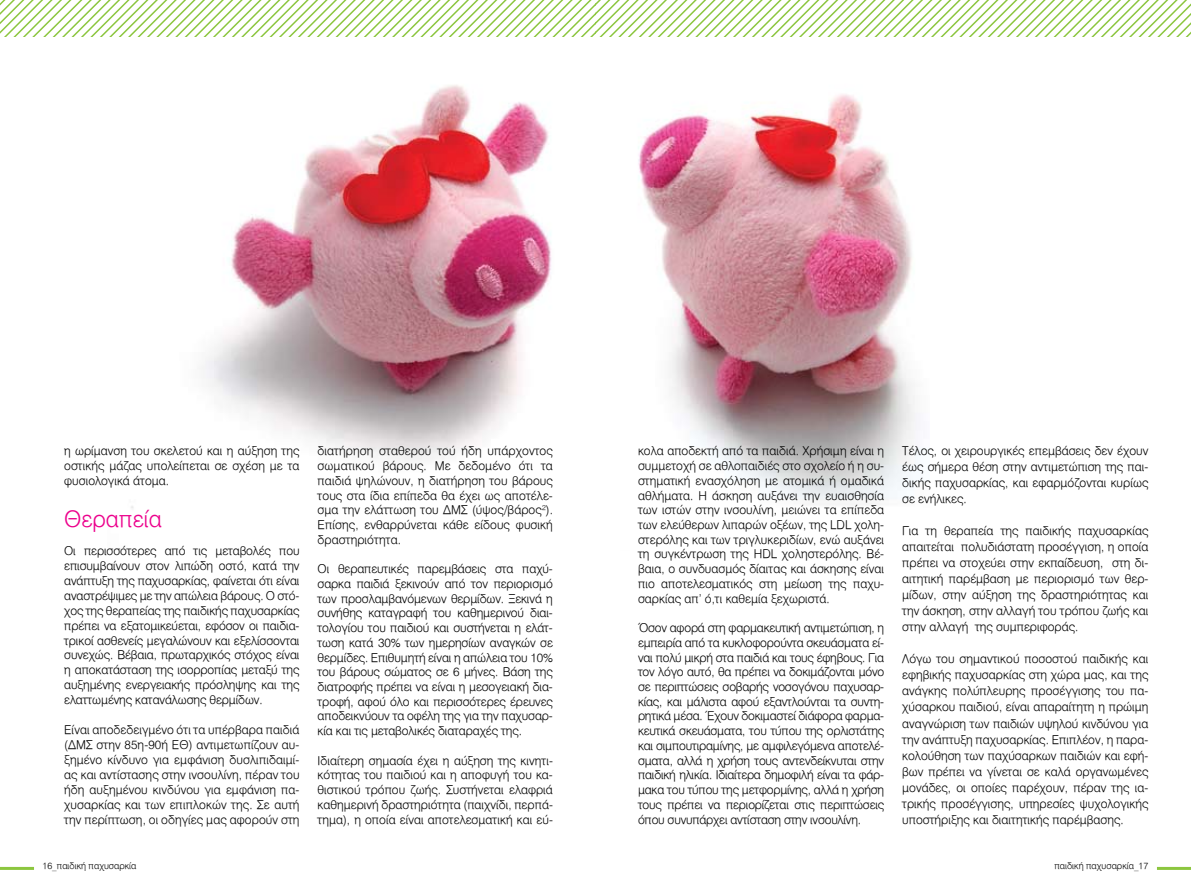
<style>
.page{position:relative;width:1191px;height:893px;background:#fff}
.page>*{position:absolute;margin:0;border:0;box-sizing:border-box;transform-origin:0 0}
.t1{font:22.5px "Mg Helvetica Light Normal";color:#ec008c}
.t2{font:12px/14.7px "Mg Helvetica Light Normal";color:#000;text-align:justify}
.t3{font:9px "Mg Helvetica Light Normal";color:#000}
</style>
<div class="page">
<hr style="left:0;top:867px;width:34px;height:3px;background:#8cc63f">
<hr style="left:1157px;top:867px;width:34px;height:3px;background:#8cc63f">
<img style="left:131px;top:85px;width:787px;height:424px">
<svg style="left:0;top:0;width:1191px;height:37px"></svg>
<p class="t2" style="left:64px;top:443px;width:237px">η ωρίμανση του σκελετού και η αύξηση της οστικής μάζας υπολείπεται σε σχέση με τα φυσιολογικά άτομα.</p>
<h1 class="t1" style="left:64px;top:505px;width:99px">Θεραπεία</h1>
<p class="t2" style="left:64px;top:543px;width:237px">Οι περισσότερες από τις μεταβολές που επισυμβαίνουν στον λιπώδη οστό, κατά την ανάπτυξη της παχυσαρκίας, φαίνεται ότι είναι αναστρέψιμες με την απώλεια βάρους. Ο στό&shy;χος της θεραπείας της παιδικής παχυσαρκίας πρέπει να εξατομικεύεται, εφόσον οι παιδια&shy;τρικοί ασθενείς μεγαλώνουν και εξελίσσονται συνεχώς. Βέβαια, πρωταρχικός στόχος είναι η αποκατάσταση της ισορροπίας μεταξύ της αυξημένης ενεργειακής πρόσληψης και της ελαττωμένης κατανάλωσης θερμίδων.</p>
<p class="t2" style="left:64px;top:722px;width:237px">Είναι αποδεδειγμένο ότι τα υπέρβαρα παιδιά (ΔΜΣ στην 85η-90ή ΕΘ) αντιμετωπίζουν αυ&shy;ξημένο κίνδυνο για εμφάνιση δυσλιπιδαιμί&shy;ας και αντίστασης στην ινσουλίνη, πέραν του ήδη αυξημένου κινδύνου για εμφάνιση πα&shy;χυσαρκίας και των επιπλοκών της. Σε αυτή την περίπτωση, οι οδηγίες μας αφορούν στη</p>
<p class="t2" style="left:317px;top:444px;width:237px">διατήρηση σταθερού τού ήδη υπάρχοντος σωματικού βάρους. Με δεδομένο ότι τα παιδιά ψηλώνουν, η διατήρηση του βάρους τους στα ίδια επίπεδα θα έχει ως αποτέλε&shy;σμα την ελάττωση του ΔΜΣ (ύψος/βάρος<sup>2</sup>).<br>Επίσης, ενθαρρύνεται κάθε είδους φυσική δραστηριότητα.</p>
<p class="t2" style="left:317px;top:561px;width:237px">Οι θεραπευτικές παρεμβάσεις στα παχύ&shy;σαρκα παιδιά ξεκινούν από τον περιορισμό των προσλαμβανόμενων θερμίδων. Ξεκινά η συνήθης καταγραφή του καθημερινού διαι&shy;τολογίου του παιδιού και συστήνεται η ελάτ&shy;τωση κατά 30% των ημερησίων αναγκών σε θερμίδες. Επιθυμητή είναι η απώλεια του 10% του βάρους σώματος σε 6 μήνες. Βάση της διατροφής πρέπει να είναι η μεσογειακή δια&shy;τροφή, αφού όλο και περισσότερες έρευνες αποδεικνύουν τα οφέλη της για την παχυσαρ&shy;κία και τις μεταβολικές διαταραχές της.</p>
<p class="t2" style="left:317px;top:753px;width:237px">Ιδιαίτερη σημασία έχει η αύξηση της κινητι&shy;κότητας του παιδιού και η αποφυγή του κα&shy;θιστικού τρόπου ζωής. Συστήνεται ελαφριά καθημερινή δραστηριότητα (παιχνίδι, περπά&shy;τημα), η οποία είναι αποτελεσματική και εύ-</p>
<p class="t2" style="left:638px;top:444px;width:248px">κολα αποδεκτή από τα παιδιά. Χρήσιμη είναι η συμμετοχή σε αθλοπαιδιές στο σχολείο ή η συ&shy;στηματική ενασχόληση με ατομικά ή ομαδικά αθλήματα. Η άσκηση αυξάνει την ευαισθησία των ιστών στην ινσουλίνη, μειώνει τα επίπεδα των ελεύθερων λιπαρών οξέων, της LDL χολη&shy;στερόλης και των τριγλυκεριδίων, ενώ αυξάνει τη συγκέντρωση της HDL χοληστερόλης. Βέ&shy;βαια, ο συνδυασμός δίαιτας και άσκησης είναι πιο αποτελεσματικός στη μείωση της παχυ&shy;σαρκίας απ’ ό,τι καθεμία ξεχωριστά.</p>
<p class="t2" style="left:638px;top:620px;width:248px">Όσον αφορά στη φαρμακευτική αντιμετώπιση, η εμπειρία από τα κυκλοφορούντα σκευάσματα εί&shy;ναι πολύ μικρή στα παιδιά και τους έφηβους. Για τον λόγο αυτό, θα πρέπει να δοκιμάζονται μόνο σε περιπτώσεις σοβαρής νοσογόνου παχυσαρ&shy;κίας, και μάλιστα αφού εξαντλούνται τα συντη&shy;ρητικά μέσα. Έχουν δοκιμαστεί διάφορα φαρμα&shy;κευτικά σκευάσματα, του τύπου της ορλιστάτης και σιμπουτιραμίνης, με αμφιλεγόμενα αποτελέ&shy;σματα, αλλά η χρήση τους αντενδείκνυται στην παιδική ηλικία. Ιδιαίτερα δημοφιλή είναι τα φάρ&shy;μακα του τύπου της μετφορμίνης, αλλά η χρήση τους πρέπει να περιορίζεται στις περιπτώσεις όπου συνυπάρχει αντίσταση στην ινσουλίνη.</p>
<p class="t2" style="left:902px;top:443px;width:248px;line-height:16px">Τέλος, οι χειρουργικές επεμβάσεις δεν έχουν έως σήμερα θέση στην αντιμετώπιση της παι&shy;δικής παχυσαρκίας, και εφαρμόζονται κυρίως σε ενήλικες.</p>
<p class="t2" style="left:902px;top:523px;width:248px;line-height:16px">Για τη θεραπεία της παιδικής παχυσαρκίας απαιτείται πολυδιάστατη προσέγγιση, η οποία πρέπει να στοχεύει στην εκπαίδευση, στη δι&shy;αιτητική παρέμβαση με περιορισμό των θερ&shy;μίδων, στην αύξηση της δραστηριότητας και την άσκηση, στην αλλαγή του τρόπου ζωής και στην αλλαγή της συμπεριφοράς.</p>
<p class="t2" style="left:902px;top:651px;width:248px;line-height:16px">Λόγω του σημαντικού ποσοστού παιδικής και εφηβικής παχυσαρκίας στη χώρα μας, και της ανάγκης πολύπλευρης προσέγγισης του πα&shy;χύσαρκου παιδιού, είναι απαραίτητη η πρώιμη αναγνώριση των παιδιών υψηλού κινδύνου για την ανάπτυξη παχυσαρκίας. Επιπλέον, η παρα&shy;κολούθηση των παχύσαρκων παιδιών και εφή&shy;βων πρέπει να γίνεται σε καλά οργανωμένες μονάδες, οι οποίες παρέχουν, πέραν της ια&shy;τρικής προσέγγισης, υπηρεσίες ψυχολογικής υποστήριξης και διαιτητικής παρέμβασης.</p>
<p class="t3" style="left:43px;top:861px;width:95px">16_παιδική παχυσαρκία</p>
<p class="t3" style="left:1054px;top:861px;width:95px">παιδική παχυσαρκία_17</p>
</div>
